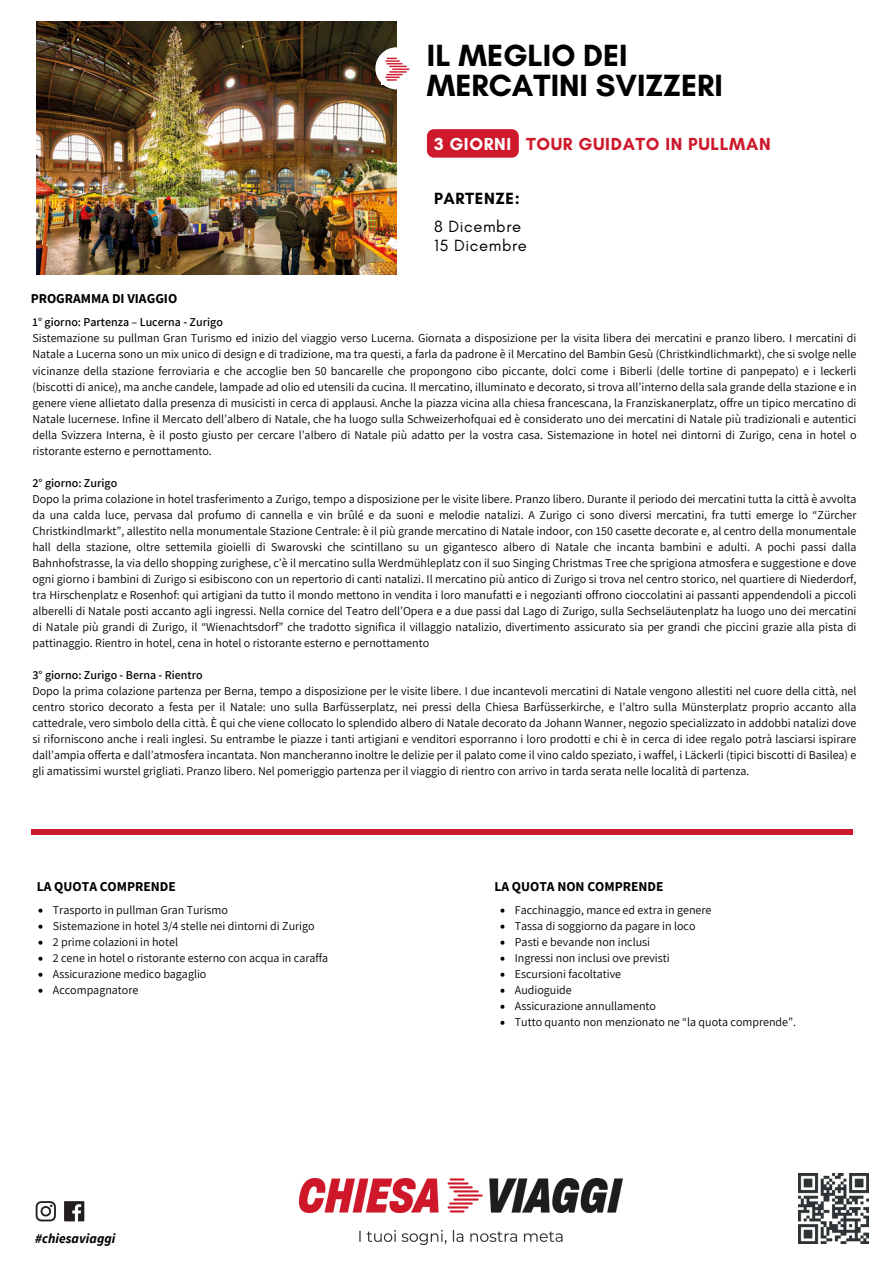
<style>
.page{position:relative;width:894px;height:1264px;background:#fff}
.page>*{position:absolute;margin:0;border:0;box-sizing:border-box;transform-origin:0 0}
.t1{font:700 31.2px "Glacial Indifference";color:#000}
.t2{font:700 17.7px "Glacial Indifference";letter-spacing:.035em;color:#ce192c}
.t3{font:700 17.7px "Glacial Indifference";letter-spacing:.035em;color:#fff}
.t4{font:16.5px "Glacial Indifference";letter-spacing:.035em;color:#000}
.t5{font:700 16.5px "Glacial Indifference";letter-spacing:.035em;color:#000}
.t6{font:700 13.5px "Source Sans Pro";color:#000}
.t7{font:italic 700 13.5px "Source Sans Pro";letter-spacing:.005em;color:#000}
.t8{font:12px/16px "Assistant";color:#000;text-align:justify}
.t9{font:600 12px "Assistant";color:#000}
</style>
<div class="page">
<div style="left:31px;top:829px;width:821px;height:5px;background:#ce192c"></div>
<img style="left:37px;top:21px;width:359px;height:254px">
<div style="left:375px;top:47px;width:42px;height:42px;background:#fff;border-radius:50%"></div>
<img style="left:381px;top:57px;width:29px;height:27px">
<img style="left:298px;top:1178px;width:324px;height:65px">
<img style="left:798px;top:1173px;width:69px;height:70px">
<img style="left:35px;top:1201px;width:50px;height:21px">
<svg style="left:38px;top:908px;width:4px;height:4px"></svg>
<svg style="left:38px;top:924px;width:4px;height:4px"></svg>
<svg style="left:38px;top:940px;width:4px;height:4px"></svg>
<svg style="left:38px;top:956px;width:4px;height:4px"></svg>
<svg style="left:38px;top:972px;width:4px;height:4px"></svg>
<svg style="left:38px;top:988px;width:4px;height:4px"></svg>
<svg style="left:500px;top:908px;width:4px;height:4px"></svg>
<svg style="left:500px;top:924px;width:4px;height:4px"></svg>
<svg style="left:500px;top:940px;width:4px;height:4px"></svg>
<svg style="left:500px;top:956px;width:4px;height:4px"></svg>
<svg style="left:500px;top:972px;width:4px;height:4px"></svg>
<svg style="left:500px;top:988px;width:4px;height:4px"></svg>
<svg style="left:500px;top:1004px;width:4px;height:4px"></svg>
<svg style="left:500px;top:1020px;width:4px;height:4px"></svg>
<svg style="left:427px;top:129px;width:91px;height:29px;background:#cf1f32"></svg>
<p class="t1" style="left:427px;top:36px;width:202px">IL MEGLIO DEI</p>
<p class="t1" style="left:427px;top:66px;width:297px">MERCATINI SVIZZERI</p>
<p class="t3" style="left:434px;top:133px;width:79px">3 GIORNI</p>
<p class="t2" style="left:526px;top:133px;width:246px">TOUR GUIDATO IN PULLMAN</p>
<p class="t6" style="left:31px;top:290px;width:148px">PROGRAMMA DI VIAGGIO</p>
<p class="t5" style="left:434px;top:188px;width:87px">PARTENZE:</p>
<p class="t4" style="left:434px;top:216px;width:89px">8 Dicembre</p>
<p class="t4" style="left:434px;top:235px;width:94px">15 Dicembre</p>
<p class="t9" style="left:32px;top:314px;width:192px">1° giorno: Partenza – Lucerna - Zurigo</p>
<p class="t8" style="left:32px;top:330px;width:825px">Sistemazione su pullman Gran Turismo ed inizio del viaggio verso Lucerna. Giornata a disposizione per la visita libera dei mercatini e pranzo libero. I mercatini di Natale a Lucerna sono un mix unico di design e di tradizione, ma tra questi, a farla da padrone è il Mercatino del Bambin Gesù (Christkindlichmarkt), che si svolge nelle vicinanze della stazione ferroviaria e che accoglie ben 50 bancarelle che propongono cibo piccante, dolci come i Biberli (delle tortine di panpepato) e i leckerli (biscotti di anice), ma anche candele, lampade ad olio ed utensili da cucina. Il mercatino, illuminato e decorato, si trova all’interno della sala grande della stazione e in genere viene allietato dalla presenza di musicisti in cerca di applausi. Anche la piazza vicina alla chiesa francescana, la Franziskanerplatz, offre un tipico mercatino di Natale lucernese. Infine il Mercato dell’albero di Natale, che ha luogo sulla Schweizerhofquai ed è considerato uno dei mercatini di Natale più tradizionali e autentici della Svizzera Interna, è il posto giusto per cercare l’albero di Natale più adatto per la vostra casa. Sistemazione in hotel nei dintorni di Zurigo, cena in hotel o ristorante esterno e pernottamento.</p>
<p class="t9" style="left:32px;top:474px;width:86px">2° giorno: Zurigo</p>
<p class="t8" style="left:32px;top:490px;width:825px">Dopo la prima colazione in hotel trasferimento a Zurigo, tempo a disposizione per le visite libere. Pranzo libero. Durante il periodo dei mercatini tutta la città è avvolta da una calda luce, pervasa dal profumo di cannella e vin brûlé e da suoni e melodie natalizi. A Zurigo ci sono diversi mercatini, fra tutti emerge lo “Zürcher Christkindlmarkt”, allestito nella monumentale Stazione Centrale: è il più grande mercatino di Natale indoor, con 150 casette decorate e, al centro della monumentale hall della stazione, oltre settemila gioielli di Swarovski che scintillano su un gigantesco albero di Natale che incanta bambini e adulti. A pochi passi dalla Bahnhofstrasse, la via dello shopping zurighese, c’è il mercatino sulla Werdmühleplatz con il suo Singing Christmas Tree che sprigiona atmosfera e suggestione e dove ogni giorno i bambini di Zurigo si esibiscono con un repertorio di canti natalizi. Il mercatino più antico di Zurigo si trova nel centro storico, nel quartiere di Niederdorf, tra Hirschenplatz e Rosenhof: qui artigiani da tutto il mondo mettono in vendita i loro manufatti e i negozianti offrono cioccolatini ai passanti appendendoli a piccoli alberelli di Natale posti accanto agli ingressi. Nella cornice del Teatro dell’Opera e a due passi dal Lago di Zurigo, sulla Sechseläutenplatz ha luogo uno dei mercatini di Natale più grandi di Zurigo, il “Wienachtsdorf” che tradotto significa il villaggio natalizio, divertimento assicurato sia per grandi che piccini grazie alla pista di pattinaggio. Rientro in hotel, cena in hotel o ristorante esterno e pernottamento</p>
<p class="t9" style="left:32px;top:666px;width:172px">3° giorno: Zurigo - Berna - Rientro</p>
<p class="t8" style="left:32px;top:682px;width:825px">Dopo la prima colazione partenza per Berna, tempo a disposizione per le visite libere. I due incantevoli mercatini di Natale vengono allestiti nel cuore della città, nel centro storico decorato a festa per il Natale: uno sulla Barfüsserplatz, nei pressi della Chiesa Barfüsserkirche, e l’altro sulla Münsterplatz proprio accanto alla cattedrale, vero simbolo della città. È qui che viene collocato lo splendido albero di Natale decorato da Johann Wanner, negozio specializzato in addobbi natalizi dove si riforniscono anche i reali inglesi. Su entrambe le piazze i tanti artigiani e venditori esporranno i loro prodotti e chi è in cerca di idee regalo potrà lasciarsi ispirare dall’ampia offerta e dall’atmosfera incantata. Non mancheranno inoltre le delizie per il palato come il vino caldo speziato, i waffel, i Läckerli (tipici biscotti di Basilea) e gli amatissimi wurstel grigliati. Pranzo libero. Nel pomeriggio partenza per il viaggio di rientro con arrivo in tarda serata nelle località di partenza.</p>
<p class="t6" style="left:37px;top:877px;width:140px">LA QUOTA COMPRENDE</p>
<p class="t6" style="left:494px;top:877px;width:170px">LA QUOTA NON COMPRENDE</p>
<p class="t8" style="left:53px;top:901px;width:177px">Trasporto in pullman Gran Turismo</p>
<p class="t8" style="left:53px;top:917px;width:263px">Sistemazione in hotel 3/4 stelle nei dintorni di Zurigo</p>
<p class="t8" style="left:53px;top:933px;width:127px">2 prime colazioni in hotel</p>
<p class="t8" style="left:53px;top:949px;width:277px">2 cene in hotel o ristorante esterno con acqua in caraffa</p>
<p class="t8" style="left:53px;top:965px;width:155px">Assicurazione medico bagaglio</p>
<p class="t8" style="left:53px;top:981px;width:87px">Accompagnatore</p>
<p class="t7" style="left:35px;top:1229px;width:82px">#chiesaviaggi</p>
<p class="t8" style="left:514px;top:901px;width:198px">Facchinaggio, mance ed extra in genere</p>
<p class="t8" style="left:514px;top:917px;width:182px">Tassa di soggiorno da pagare in loco</p>
<p class="t8" style="left:514px;top:933px;width:137px">Pasti e bevande non inclusi</p>
<p class="t8" style="left:514px;top:949px;width:156px">Ingressi non inclusi ove previsti</p>
<p class="t8" style="left:514px;top:965px;width:108px">Escursioni facoltative</p>
<p class="t8" style="left:514px;top:981px;width:58px">Audioguide</p>
<p class="t8" style="left:514px;top:997px;width:143px">Assicurazione annullamento</p>
<p class="t8" style="left:514px;top:1013px;width:282px">Tutto quanto non menzionato ne “la quota comprende”.</p>
</div>
